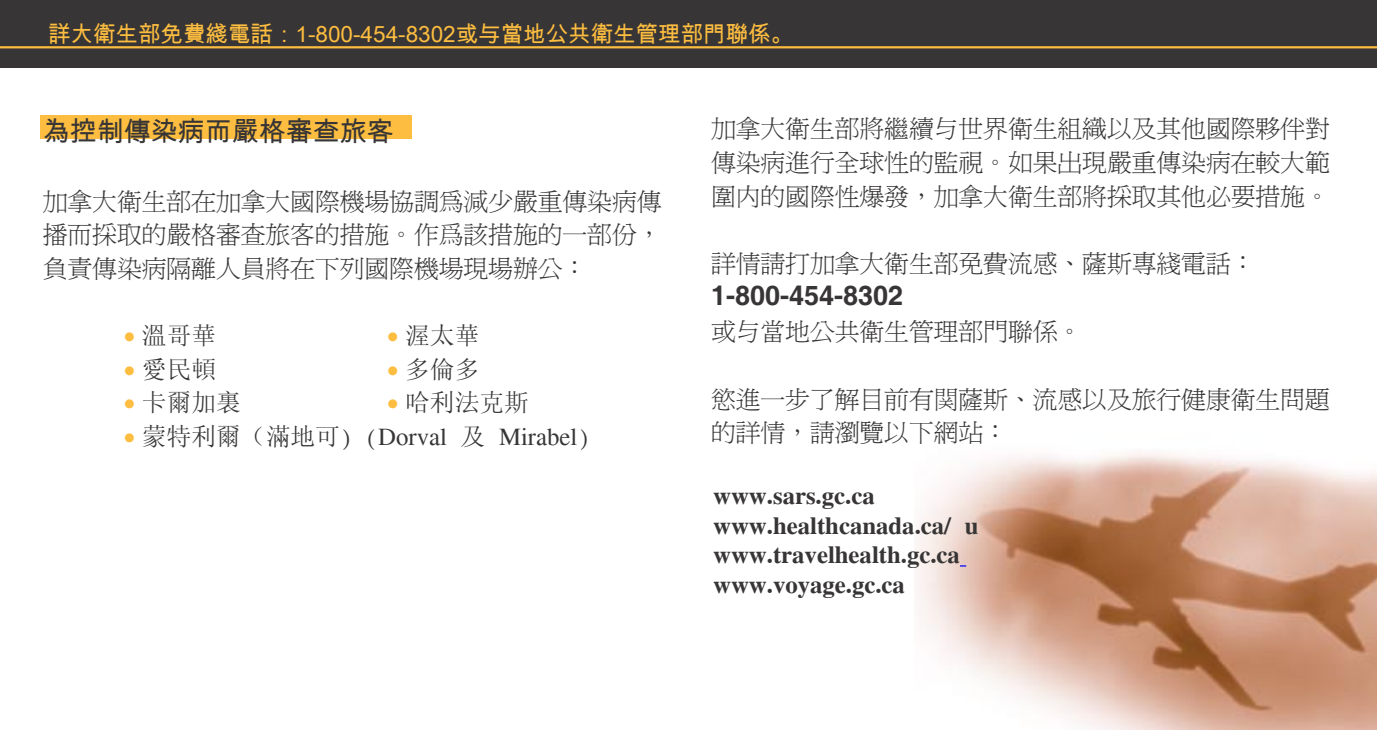
<style>
.page{position:relative;width:1377px;height:730px;background:#fff}
.page>*{position:absolute;margin:0;border:0;box-sizing:border-box;transform-origin:0 0}
.t1{font:700 27px "Helvetica";color:#373535}
.t2{font:27px "Arial Unicode MS";color:#373535}
.t3{font:24.75px/33.8px "Ming Li U";color:#373535;text-align:justify}
.t4{font:700 24.75px/29.7px "Times";color:#373535}
.t5{font:24.75px "Sim Sun";color:#373535}
.t6{font:24.75px "Times";color:#373535}
.t7{font:22.5px "Arial Unicode MS";color:#fdbd40}
.s1{color:#fdbd40}
.s2{font-family:"Sim Sun"}
.s3{font-family:"Ming Li U"}
</style>
<div class="page">
<img style="left:915px;top:452px;width:462px;height:277px">
<div style="left:0;top:0;width:1377px;height:67px;background:#373535"></div>
<hr style="left:0;top:46px;width:1377px;height:2px;background:#fdbd40">
<div style="left:41px;top:115px;width:371px;height:23px;background:#fdbd40"></div>
<p class="t7" style="left:48px;top:18px;width:747px">詳大衛生部免費綫電話：1-800-454-8302或与當地公共衛生管理部門聯係。</p>
<p class="t2" style="left:43px;top:112px;width:352px">為控制傳染病而嚴格審查旅客</p>
<p class="t3" style="left:43px;top:184px;width:620px">加拿大衛生部在加拿大國際機場協調為減少嚴重傳染病傳播而採取的嚴格審查旅客的措施。作爲該措施的一部份，負責傳染病隔離人員將在下列國際機場現場辦公：</p>
<p class="t5" style="left:124px;top:322px;width:94px"><span class="s1">•</span> 溫哥華</p>
<p class="t5" style="left:387px;top:322px;width:94px"><span class="s1">•</span> 渥太華</p>
<p class="t5" style="left:124px;top:356px;width:94px"><span class="s1">•</span> 愛民頓</p>
<p class="t5" style="left:387px;top:356px;width:94px"><span class="s1">•</span> 多倫多</p>
<p class="t5" style="left:124px;top:390px;width:119px"><span class="s1">•</span> 卡爾加裏</p>
<p class="t5" style="left:387px;top:390px;width:143px"><span class="s1">•</span> 哈利法克斯</p>
<p class="t6" style="left:124px;top:422px;width:467px"><span class="s1">•</span> <span class="s2">蒙特利爾（滿地可</span><span class="s3">) (</span>Dorval <span class="s2">及</span> Mirabel<span class="s3">)</span></p>
<p class="t3" style="left:711px;top:112px;width:620px">加拿大衛生部將繼續与世界衛生組織以及其他國際夥伴對傳染病進行全球性的監視。如果出現嚴重傳染病在較大範圍内的國際性爆發，加拿大衛生部將採取其他必要措施。</p>
<p class="t3" style="left:711px;top:247px;width:546px">詳情請打加拿大衛生部免費流感、薩斯專綫電話：</p>
<p class="t1" style="left:711px;top:279px;width:194px">1-800-454-8302</p>
<p class="t3" style="left:711px;top:314px;width:373px">或与當地公共衛生管理部門聯係。</p>
<p class="t3" style="left:711px;top:382px;width:620px">慾進一步了解目前有関薩斯、流感以及旅行健康衛生問題的詳情，請瀏覽以下網站：</p>
<p class="t4" style="left:713px;top:480px;width:267px">www.sars.gc.ca www.healthcanada.ca/flu www.travelhealth.gc.ca www.voyage.gc.ca</p>
</div>
